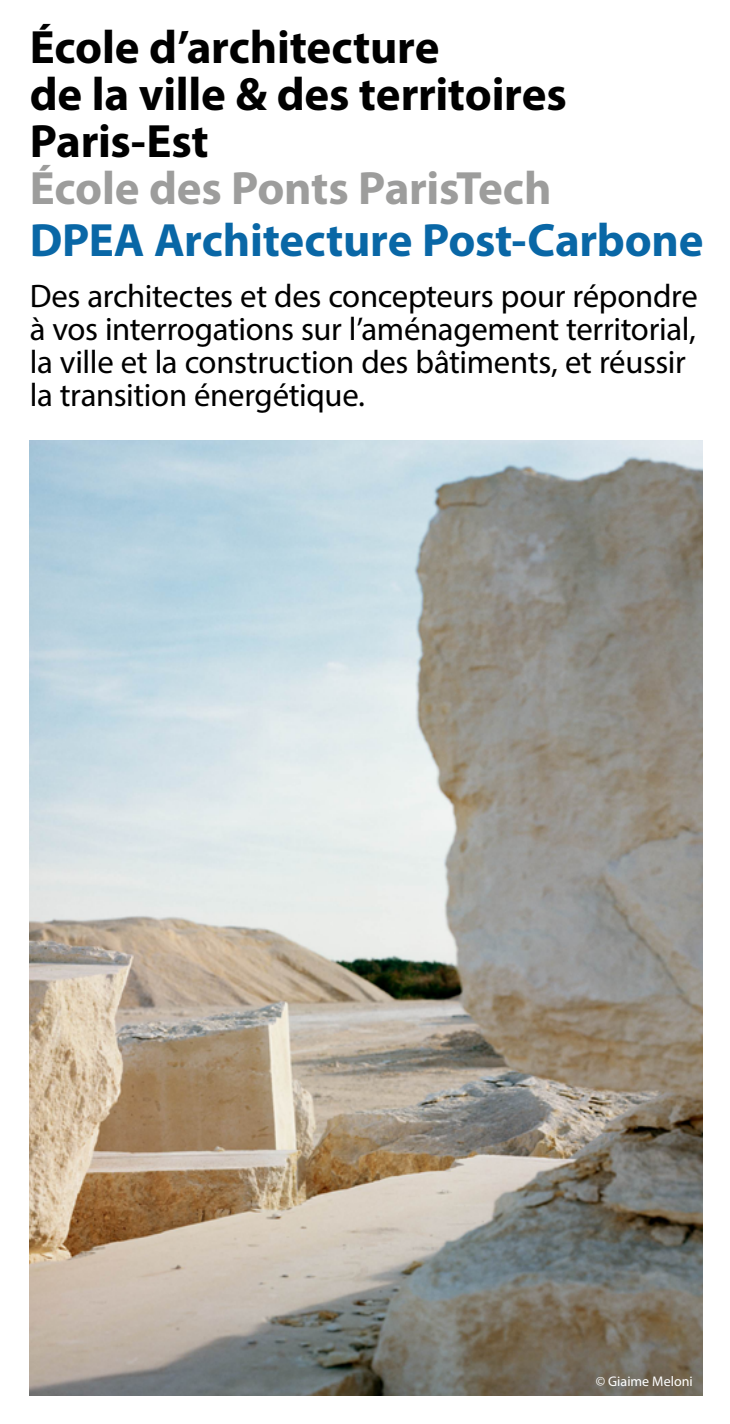
<style>
.page{position:relative;width:730px;height:1424px;background:#fff}
.page>*{position:absolute;margin:0;border:0;box-sizing:border-box;transform-origin:0 0}
.t1{font:700 46.9px/46.9px "Myriad Pro";letter-spacing:-.005em;color:#000}
.t2{font:700 46.9px "Myriad Pro";letter-spacing:-.005em;color:#0967a6}
.t3{font:700 46.9px "Myriad Pro";letter-spacing:-.005em;color:#9d9d9c}
.t4{font:32.73px/32.7px "Myriad Pro";letter-spacing:-.01em;color:#000}
.t5{font:14px "Myriad Pro";color:#fff}
</style>
<div class="page">
<img style="left:30px;top:440px;width:672px;height:955px">
<h1 class="t1" style="left:30px;top:23px;width:538px">École d’architecture<br>de la ville &amp; des territoires<br>Paris-Est</h1>
<h1 class="t3" style="left:30px;top:158px;width:523px">École des Ponts ParisTech</h1>
<h1 class="t2" style="left:30px;top:210px;width:675px">DPEA Architecture Post-Carbone</h1>
<p class="t4" style="left:30px;top:279px;width:669px">Des architectes et des concepteurs pour répondre à vos interrogations sur l’aménagement territorial, la ville et la construction des bâtiments, et réussir la transition énergétique.</p>
<p class="t5" style="left:595px;top:1372px;width:98px">© Giaime Meloni</p>
</div>
